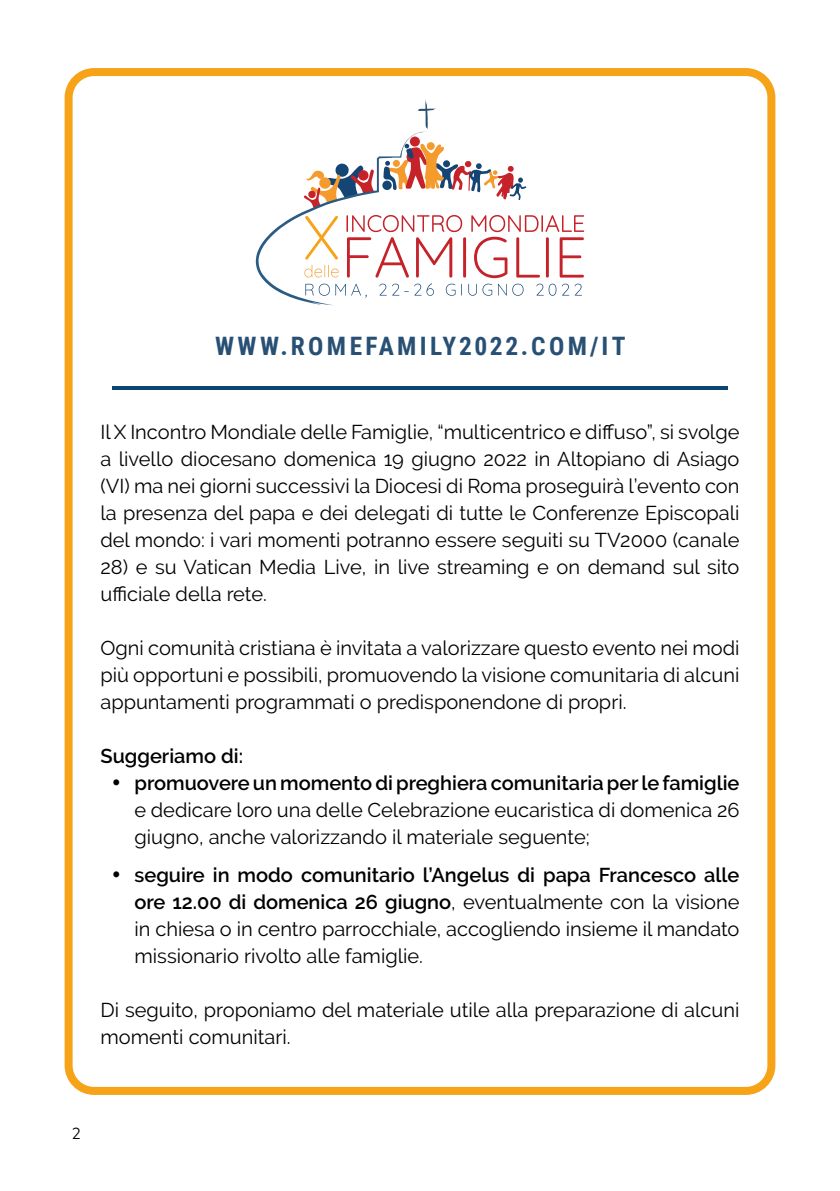
<style>
.page{position:relative;width:840px;height:1191px;background:#fff}
.page>*{position:absolute;margin:0;border:0;box-sizing:border-box;transform-origin:0 0}
.t1{font:700 25.4px "Roboto Condensed";letter-spacing:.135em;color:#285074}
.t2{font:20px/27px "Raleway";color:#000;text-align:justify}
.t3{font:600 20px "Raleway";color:#000}
.t4{font:300 16px "Rustica";color:#000}
.s1{font-weight:600}
</style>
<div class="page">
<svg style="left:255px;top:99px;width:329px;height:206px"></svg>
<div style="left:65px;top:68px;width:710px;height:1027px;border:8px solid #f6a318;border-radius:26px"></div>
<hr style="left:112px;top:386px;width:615px;height:3px;background:#0c4472">
<p class="t1" style="left:215px;top:328px;width:411px">WWW.ROMEFAMILY2022.COM/IT</p>
<p class="t2" style="left:100px;top:419px;width:640px">Il X Incontro Mondiale delle Famiglie, “multicentrico e diffuso”, si svolge a livello diocesano domenica 19 giugno 2022 in Altopiano di Asiago (VI) ma nei giorni successivi la Diocesi di Roma proseguirà l’evento con la presenza del papa e dei delegati di tutte le Conferenze Episcopali del mondo: i vari momenti potranno essere seguiti su TV2000 (canale</p>
<p class="t2" style="left:100px;top:553px;width:640px">28) e su Vatican Media Live, in live streaming e on demand sul sito ufficiale della rete.</p>
<p class="t2" style="left:100px;top:634px;width:640px">Ogni comunità cristiana è invitata a valorizzare questo evento nei modi più opportuni e possibili, promuovendo la visione comunitaria di alcuni appuntamenti programmati o predisponendone di propri.</p>
<p class="t3" style="left:100px;top:744px;width:144px">Suggeriamo di:</p>
<p class="t2" style="left:134px;top:769px;width:606px;text-indent:-23px">• <span class="s1">promuovere un momento di preghiera comunitaria per le famiglie </span>e dedicare loro una delle Celebrazione eucaristica di domenica 26 giugno, anche valorizzando il materiale seguente;</p>
<p class="t2" style="left:134px;top:861px;width:606px;text-indent:-23px">• <span class="s1">seguire in modo comunitario l’Angelus di papa Francesco alle ore 12.00 di domenica 26 giugno</span>, eventualmente con la visione in chiesa o in centro parrocchiale, accogliendo insieme il mandato missionario rivolto alle famiglie.</p>
<p class="t2" style="left:100px;top:996px;width:640px">Di seguito, proponiamo del materiale utile alla preparazione di alcuni momenti comunitari.</p>
<p class="t4" style="left:72px;top:1119px;width:10px">2</p>
</div>
